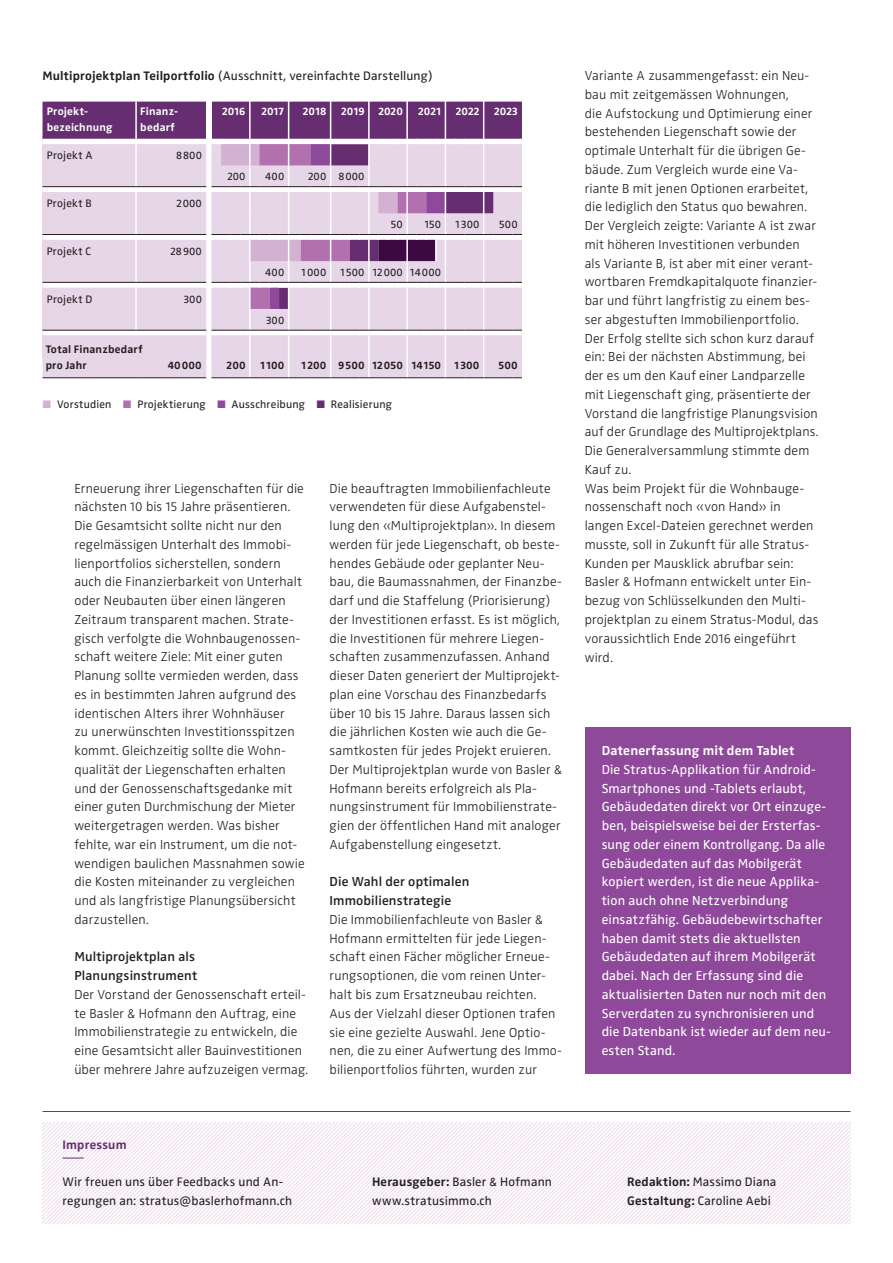
<style>
.page{position:relative;width:893px;height:1263px;background:#fff}
.page>*{position:absolute;margin:0;border:0;box-sizing:border-box;transform-origin:0 0}
.t1{font:300 13.5px/18.8px "Zwo Pro";letter-spacing:.01em;color:#231f20}
.t2{font:13.5px/18.8px "Zwo Pro";letter-spacing:.015em;color:#fff}
.t3{font:600 13.5px/18.8px "Zwo Pro";letter-spacing:.01em;color:#231f20}
.t4{font:700 13.5px "Zwo Pro";letter-spacing:.015em;color:#fff}
.t5{font:12.75px/18.8px "Zwo Pro";letter-spacing:.015em;color:#231f20}
.t6{font:700 12.75px "Zwo Pro";letter-spacing:.015em;color:#662d70}
.t7{font:11.25px "Zwo Pro";letter-spacing:.015em;color:#231f20}
.t8{font:700 11.25px/16.5px "Zwo Pro";letter-spacing:.015em;color:#fff}
.t9{font:700 11.25px/16.5px "Zwo Pro";letter-spacing:.005em;color:#231f20}
.s1{font-weight:700}
.s2{color:#d3b1d3}
.s3{color:#b271ae}
.s4{color:#8e499b}
.s5{color:#662d70}
</style>
<div class="page">
<svg style="left:570px;top:1123px;width:280px;height:101px"></svg>
<svg style="left:43px;top:1123px;width:527px;height:101px"></svg>
<hr style="left:43px;top:1111px;width:807px;height:1px;background:#231f20">
<div style="left:585px;top:727px;width:265px;height:347px;background:#8e499b"></div>
<div style="left:43px;top:102px;width:479px;height:37px;background:#662d70"></div>
<div style="left:206px;top:102px;width:6px;height:37px;background:#fff"></div>
<svg style="left:43px;top:378px;width:479px;height:1px"></svg>
<hr style="left:135px;top:102px;width:2px;height:37px;background:#fff">
<hr style="left:249px;top:102px;width:2px;height:37px;background:#fff">
<hr style="left:288px;top:102px;width:1px;height:37px;background:#fff">
<hr style="left:330px;top:102px;width:1px;height:37px;background:#fff">
<hr style="left:368px;top:102px;width:2px;height:37px;background:#fff">
<hr style="left:406px;top:102px;width:2px;height:37px;background:#fff">
<hr style="left:445px;top:102px;width:1px;height:37px;background:#fff">
<hr style="left:483px;top:102px;width:1px;height:37px;background:#fff">
<svg style="left:43px;top:139px;width:479px;height:239px;background:#dfcce0"></svg>
<svg style="left:63px;top:1158px;width:21px;height:1px"></svg>
<p class="t5" style="left:43px;top:67px;width:392px"><span class="s1">Multiprojektplan Teilportfolio</span> (Ausschnitt, vereinfachte Darstellung)</p>
<p class="t8" style="left:47px;top:103px;width:67px">Projekt&shy;bezeichnung</p>
<p class="t8" style="left:140px;top:103px;width:39px">Finanz&shy;bedarf</p>
<p class="t8" style="left:222px;top:103px;width:25px">2016</p>
<p class="t8" style="left:261px;top:103px;width:24px">2017</p>
<p class="t8" style="left:303px;top:103px;width:25px">2018</p>
<p class="t8" style="left:341px;top:103px;width:63px">2019 2020</p>
<p class="t8" style="left:418px;top:103px;width:25px">2021</p>
<p class="t8" style="left:456px;top:103px;width:25px">2022</p>
<p class="t8" style="left:494px;top:103px;width:25px">2023</p>
<p class="t7" style="left:47px;top:149px;width:47px">Projekt A</p>
<p class="t7" style="left:176px;top:149px;width:27px">8 800</p>
<p class="t7" style="left:227px;top:170px;width:20px">200</p>
<p class="t7" style="left:265px;top:170px;width:21px">400</p>
<p class="t7" style="left:308px;top:170px;width:58px">200 8000</p>
<p class="t7" style="left:47px;top:197px;width:47px">Projekt B</p>
<p class="t7" style="left:176px;top:197px;width:27px">2 000</p>
<p class="t7" style="left:391px;top:218px;width:14px">50</p>
<p class="t7" style="left:425px;top:218px;width:18px">150</p>
<p class="t7" style="left:456px;top:218px;width:25px">1300</p>
<p class="t7" style="left:499px;top:218px;width:20px">500</p>
<p class="t7" style="left:47px;top:245px;width:46px">Projekt C</p>
<p class="t7" style="left:170px;top:245px;width:33px">28 900</p>
<p class="t7" style="left:265px;top:266px;width:21px">400</p>
<p class="t7" style="left:302px;top:266px;width:26px">1000</p>
<p class="t7" style="left:341px;top:266px;width:102px">1500 12000 14000</p>
<p class="t7" style="left:47px;top:292px;width:47px">Projekt D</p>
<p class="t7" style="left:184px;top:292px;width:20px">300</p>
<p class="t7" style="left:266px;top:314px;width:20px">300</p>
<p class="t9" style="left:46px;top:341px;width:98px">Total Finanzbedarf pro Jahr</p>
<p class="t9" style="left:168px;top:357px;width:36px">40 000</p>
<p class="t9" style="left:227px;top:357px;width:20px">200</p>
<p class="t9" style="left:261px;top:357px;width:25px">1 100</p>
<p class="t9" style="left:302px;top:357px;width:179px">1 200 9 500 12 050 14 150 1 300</p>
<p class="t9" style="left:499px;top:357px;width:21px">500</p>
<p class="t7" style="left:43px;top:398px;width:351px"><span class="s2">■</span> Vorstudien <span class="s3">■</span> Projektierung <span class="s4">■</span> Ausschreibung <span class="s5">■</span> Realisierung</p>
<p class="t1" style="left:74px;top:479px;width:232px">Erneuerung ihrer Liegenschaften für die nächsten 10 bis 15 Jahre präsentieren.<br>Die Gesamtsicht sollte nicht nur den regelmässigen Unterhalt des Immobi&shy;lienportfolios sicherstellen, sondern auch die Finanzierbarkeit von Unterhalt oder Neubauten über einen längeren Zeitraum transparent machen. Strate&shy;gisch verfolgte die Wohnbaugenossen&shy;schaft weitere Ziele: Mit einer guten Planung sollte vermieden werden, dass es in bestimmten Jahren aufgrund des identischen Alters ihrer Wohnhäuser<br>zu unerwünschten Investitionsspitzen kommt. Gleichzeitig sollte die Wohn&shy;qualität der Liegenschaften erhalten und der Genossenschaftsgedanke mit einer guten Durchmischung der Mieter weitergetragen werden. Was bisher fehlte, war ein Instrument, um die not&shy;wendigen baulichen Massnahmen sowie die Kosten miteinander zu vergleichen und als langfristige Planungsübersicht darzustellen.</p>
<p class="t3" style="left:74px;top:948px;width:124px">Multiprojektplan als<br>Planungsinstrument</p>
<p class="t1" style="left:74px;top:985px;width:235px">Der Vorstand der Genossenschaft erteil&shy;te Basler &amp; Hofmann den Auftrag, eine Immobilienstrategie zu entwickeln, die eine Gesamtsicht aller Bauinvestitionen über mehrere Jahre aufzuzeigen vermag.</p>
<p class="t1" style="left:330px;top:479px;width:234px">Die beauftragten Immobilienfachleute verwendeten für diese Aufgabenstel&shy;lung den «Multiprojektplan». In diesem werden für jede Liegenschaft, ob beste&shy;hendes Gebäude oder geplanter Neu&shy;bau, die Baumassnahmen, der Finanzbe&shy;darf und die Staffelung (Priorisierung) der Investitionen erfasst. Es ist möglich, die Investitionen für mehrere Liegen&shy;schaften zusammenzufassen. Anhand dieser Daten generiert der Multiprojekt&shy;plan eine Vorschau des Finanzbedarfs über 10 bis 15 Jahre. Daraus lassen sich die jährlichen Kosten wie auch die Ge&shy;samtkosten für jedes Projekt eruieren.<br>Der Multiprojektplan wurde von Basler &amp; Hofmann bereits erfolgreich als Pla&shy;nungsinstrument für Immobilienstrate&shy;gien der öffentlichen Hand mit analoger Aufgabenstellung eingesetzt.</p>
<p class="t3" style="left:330px;top:873px;width:141px">Die Wahl der optimalen<br>Immobilienstrategie</p>
<p class="t1" style="left:330px;top:910px;width:234px">Die Immobilienfachleute von Basler &amp; Hofmann ermittelten für jede Liegen&shy;schaft einen Fächer möglicher Erneue&shy;rungsoptionen, die vom reinen Unter&shy;halt bis zum Ersatzneubau reichten.<br>Aus der Vielzahl dieser Optionen trafen sie eine gezielte Auswahl. Jene Optio&shy;nen, die zu einer Aufwertung des Immo&shy;bilienportfolios führten, wurden zur</p>
<p class="t1" style="left:585px;top:67px;width:235px">Variante A zusammengefasst: ein Neu&shy;bau mit zeitgemässen Wohnungen,<br>die Aufstockung und Optimierung einer bestehenden Liegenschaft sowie der optimale Unterhalt für die übrigen Ge&shy;bäude. Zum Vergleich wurde eine Va&shy;riante B mit jenen Optionen erarbeitet, die lediglich den Status quo bewahren.<br>Der Vergleich zeigte: Variante A ist zwar mit höheren Investitionen verbunden als Variante B, ist aber mit einer verant&shy;wortbaren Fremdkapitalquote finanzier&shy;bar und führt langfristig zu einem bes&shy;ser abgestuften Immobilienportfolio.<br>Der Erfolg stellte sich schon kurz darauf ein: Bei der nächsten Abstimmung, bei der es um den Kauf einer Landparzelle mit Liegenschaft ging, präsentierte der Vorstand die langfristige Planungsvision auf der Grundlage des Multiprojektplans.<br>Die Generalversammlung stimmte dem Kauf zu.<br>Was beim Projekt für die Wohnbauge&shy;nossenschaft noch «von Hand» in langen Excel-Dateien gerechnet werden musste, soll in Zukunft für alle Stratus-Kunden per Mausklick abrufbar sein:<br>Basler &amp; Hofmann entwickelt unter Ein&shy;bezug von Schlüsselkunden den Multi&shy;projektplan zu einem Stratus-Modul, das voraussichtlich Ende 2016 eingeführt wird.</p>
<p class="t4" style="left:602px;top:743px;width:194px">Datenerfassung mit dem Tablet</p>
<p class="t2" style="left:602px;top:760px;width:231px">Die Stratus-Applikation für Android-Smartphones und -Tablets erlaubt, Gebäudedaten direkt vor Ort einzuge&shy;ben, beispielsweise bei der Ersterfas&shy;sung oder einem Kontrollgang. Da alle Gebäudedaten auf das Mobilgerät kopiert werden, ist die neue Applika&shy;tion auch ohne Netzverbindung einsatzfähig. Gebäudebewirtschafter haben damit stets die aktuellsten Gebäudedaten auf ihrem Mobilgerät dabei. Nach der Erfassung sind die aktualisierten Daten nur noch mit den Serverdaten zu synchronisieren und die Datenbank ist wieder auf dem neu&shy;esten Stand.</p>
<p class="t6" style="left:63px;top:1137px;width:66px">Impressum</p>
<p class="t5" style="left:63px;top:1173px;width:231px">Wir freuen uns über Feedbacks und An&shy;regungen an: stratus@baslerhofmann.ch</p>
<p class="t5" style="left:372px;top:1173px;width:181px"><span class="s1">Herausgeber:</span> Basler &amp; Hofmann www.stratusimmo.ch</p>
<p class="t5" style="left:627px;top:1173px;width:151px"><span class="s1">Redaktion:</span> Massimo Diana<br><span class="s1">Gestaltung:</span> Caroline Aebi</p>
</div>
